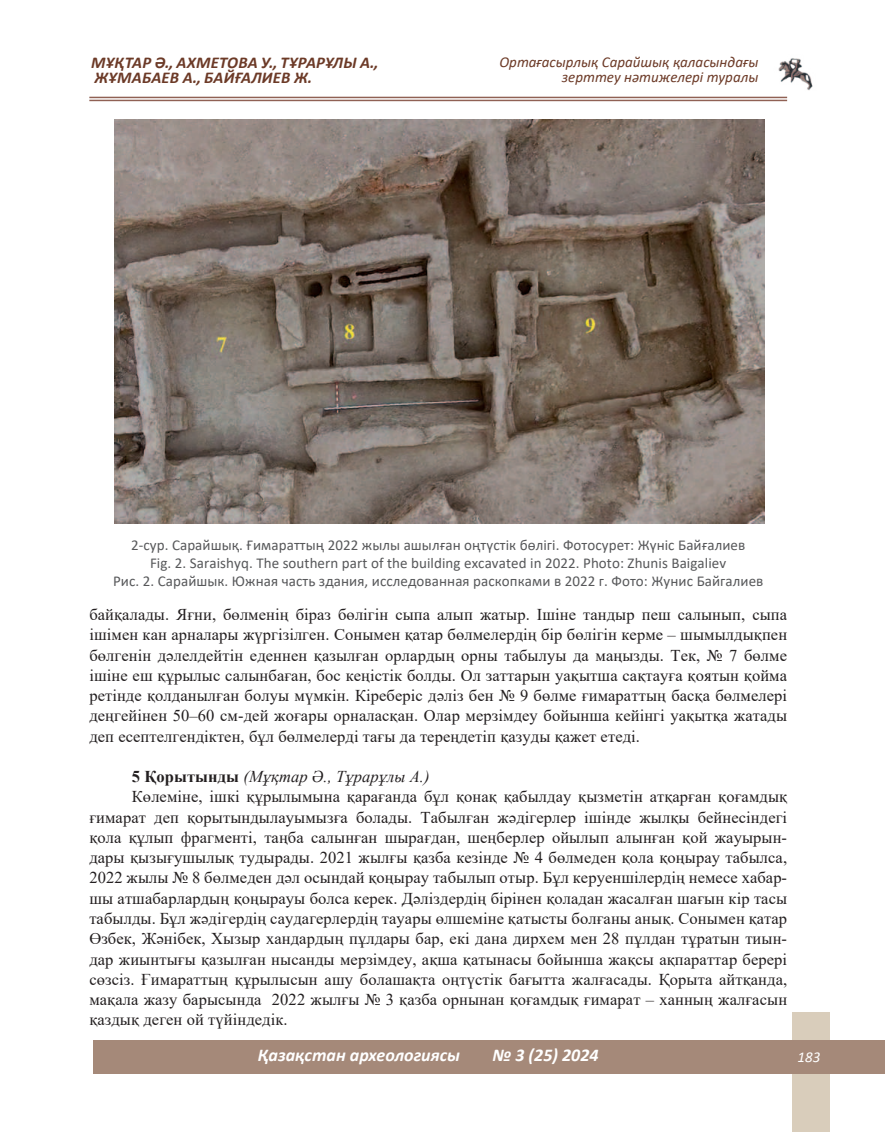
<style>
.page{position:relative;width:885px;height:1132px;background:#fff}
.page>*{position:absolute;margin:0;border:0;box-sizing:border-box;transform-origin:0 0}
.t1{font:italic 700 18px "Calibri";color:#fff}
.t2{font:16.5px/20.2px "Times New Roman";letter-spacing:.005em;color:#231f20;text-align:justify}
.t3{font:italic 700 16.5px/15px "Calibri";letter-spacing:.015em;color:#6c3a27}
.t4{font:italic 16.5px "Times New Roman";letter-spacing:.005em;color:#231f20}
.t5{font:15px/18px "Calibri";letter-spacing:.005em;color:#57585a;text-align:center}
.t6{font:italic 15px/15px "Calibri";color:#6c3a27;text-align:right}
.t7{font:italic 15px "Calibri";color:#fff}
.s1{font-weight:700;font-style:normal}
</style>
<div class="page">
<img style="left:778px;top:58px;width:35px;height:32px">
<hr style="left:89px;top:97px;width:698px;height:1px;background:#906154">
<hr style="left:89px;top:100px;width:698px;height:1px;background:#906154">
<div style="left:792px;top:1012px;width:37px;height:119px;background:#d9cdbb"></div>
<div style="left:0;top:1040px;width:884px;height:33px;background:#a58979"></div>
<div style="left:0;top:1022px;width:93px;height:68px;background:#fff"></div>
<img style="left:114px;top:119px;width:650px;height:404px">
<p class="t3" style="left:91px;top:54px;width:289px">МҰҚТАР Ә., АХМЕТОВА У., ТҰРАРҰЛЫ А.,<br>ЖҰМАБАЕВ А., БАЙҒАЛИЕВ Ж.</p>
<p class="t6" style="left:499px;top:53px;width:260px">Ортағасырлық Сарайшық қаласындағы зерттеу нәтижелері туралы</p>
<p class="t5" style="left:113px;top:535px;width:652px">2-сур. Сарайшық. Ғимараттың 2022 жылы ашылған оңтүстік бөлігі. Фотосурет: Жүніс Байғалиев<br>Fig. 2. Saraishyq. The southern part of the building excavated in 2022. Photo: Zhunis Baigaliev<br>Рис. 2. Сарайшык. Южная часть здания, исследованная раскопками в 2022 г. Фото: Жунис Байгалиев</p>
<p class="t2" style="left:89px;top:603px;width:699px">байқалады. Яғни, бөлменің біраз бөлігін сыпа алып жатыр. Ішіне тандыр пеш салынып, сыпа ішімен кан арналары жүргізілген. Сонымен қатар бөлмелердің бір бөлігін керме – шымылдықпен бөлгенін дәлелдейтін еденнен қазылған орлардың орны табылуы да маңызды. Тек, № 7 бөлме ішіне еш құрылыс салынбаған, бос кеңістік болды. Ол заттарын уақытша сақтауға қоятын қойма ретінде қолданылған болуы мүмкін. Кіреберіс дәліз бен № 9 бөлме ғимараттың басқа бөлмелері деңгейінен 50–60 см-дей жоғары орналасқан. Олар мерзімдеу бойынша кейінгі уақытқа жатады деп есептелгендіктен, бұл бөлмелерді тағы да тереңдетіп қазуды қажет етеді.</p>
<p class="t4" style="left:132px;top:765px;width:299px"><span class="s1">5 Қорытынды</span> (Мұқтар Ә., Тұрарұлы А.)</p>
<p class="t2" style="left:132px;top:786px;width:656px">Көлеміне, ішкі құрылымына қарағанда бұл қонақ қабылдау қызметін атқарған қоғамдық</p>
<p class="t2" style="left:89px;top:806px;width:699px">ғимарат деп қорытындылауымызға болады. Табылған жәдігерлер ішінде жылқы бейнесіндегі</p>
<p class="t2" style="left:89px;top:826px;width:699px">қола құлып фрагменті, таңба салынған шырағдан, шеңберлер ойылып алынған қой жауырын-</p>
<p class="t2" style="left:89px;top:846px;width:699px">дары қызығушылық тудырады. 2021 жылғы қазба кезінде № 4 бөлмеден қола қоңырау табылса,</p>
<p class="t2" style="left:89px;top:867px;width:699px">2022 жылы № 8 бөлмеден дәл осындай қоңырау табылып отыр. Бұл керуеншілердің немесе хабар-</p>
<p class="t2" style="left:89px;top:887px;width:699px">шы атшабарлардың қоңырауы болса керек. Дәліздердің бірінен қоладан жасалған шағын кір тасы</p>
<p class="t2" style="left:89px;top:907px;width:699px">табылды. Бұл жәдігердің саудагерлердің тауары өлшеміне қатысты болғаны анық. Сонымен қатар</p>
<p class="t2" style="left:89px;top:927px;width:699px">Өзбек, Жәнібек, Хызыр хандардың пұлдары бар, екі дана дирхем мен 28 пұлдан тұратын тиын-</p>
<p class="t2" style="left:89px;top:948px;width:699px">дар жиынтығы қазылған нысанды мерзімдеу, ақша қатынасы бойынша жақсы ақпараттар берері</p>
<p class="t2" style="left:89px;top:968px;width:699px">сөзсіз. Ғимараттың құрылысын ашу болашақта оңтүстік бағытта жалғасады. Қорыта айтқанда,</p>
<p class="t2" style="left:89px;top:988px;width:699px">мақала жазу барысында 2022 жылғы № 3 қазба орнынан қоғамдық ғимарат – ханның жалғасын</p>
<p class="t2" style="left:89px;top:1008px;width:200px">қаздық деген ой түйіндедік.</p>
<p class="t1" style="left:258px;top:1042px;width:204px">Қазақстан археологиясы</p>
<p class="t1" style="left:492px;top:1042px;width:108px">№ 3 (25) 2024</p>
<p class="t7" style="left:797px;top:1051px;width:24px">183</p>
</div>
